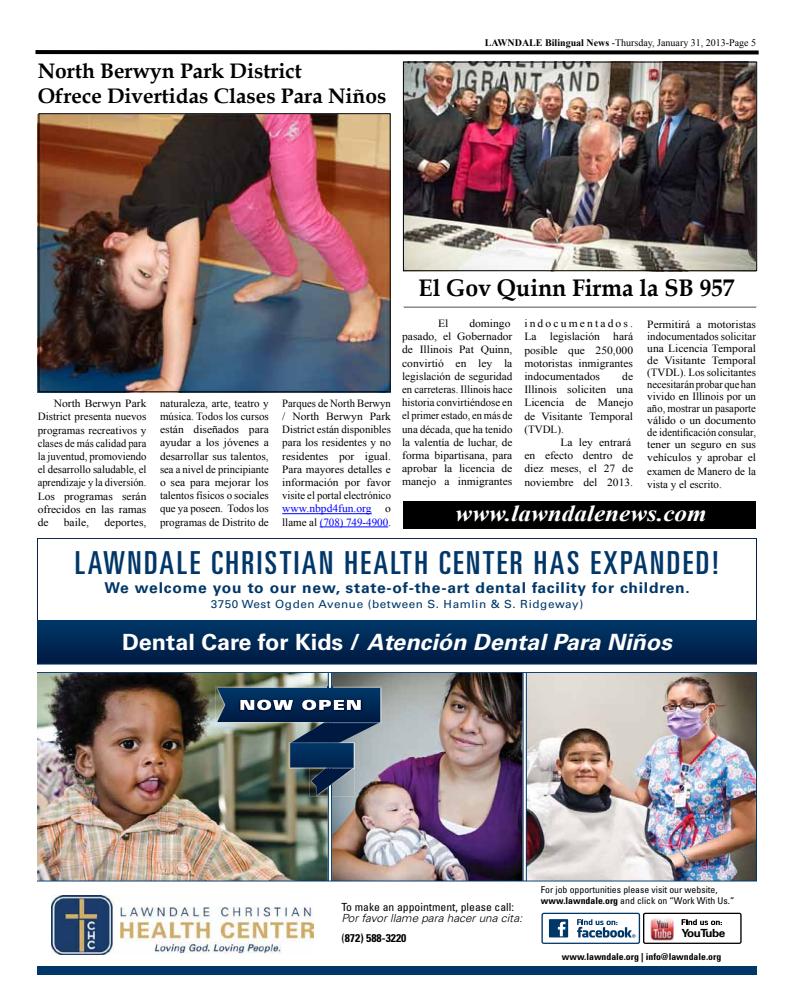
<style>
.page{position:relative;width:792px;height:1008px;background:#fff}
.page>*{position:absolute;margin:0;border:0;box-sizing:border-box;transform-origin:0 0}
.t1{font:ultra-condensed 31.7px "Univers LT Std";letter-spacing:.075em;color:#003768;scale:1.05 1}
.t2{font:700 24px "Book Antiqua";color:#000;scale:.96 1}
.t3{font:italic 700 22.8px "Times New Roman";color:#fff;scale:1.11 1}
.t4{font:italic 700 22.4px "Univers LT Std";color:#fff;scale:1.05 1}
.t5{font:700 21px/25.2px "Book Antiqua";color:#000}
.t6{font:700 14.9px "Univers LT Std";letter-spacing:.05em;color:#003768;scale:1.05 1}
.t7{font:11.2px "Univers LT Std";letter-spacing:.05em;color:#003768;scale:1.05 1}
.t8{font:italic 300 11.2px/19.6px "Univers LT Std";color:#000;scale:1.05 1}
.t9{font:condensed 11.2px "Univers LT Std";color:#000;scale:1.05 1}
.t10{font:700 11.2px "Univers LT Std";letter-spacing:-.04em;color:#000;scale:1.05 1}
.t11{font:11px/13.2px "Times New Roman";color:#000;text-align:justify;scale:1.05 1}
.t12{font:11px/13.2px "Times New Roman";color:#000;text-align:justify}
.t13{font:10px "Times New Roman";color:#000}
.t14{font:condensed 9.3px/11.2px "Univers LT Std";color:#000;scale:1.05 1}
.t15{font:700 condensed 9.3px "Univers LT Std";color:#000;scale:1.05 1}
.s1{font-weight:700}
.s2{color:#00f}
.s3{font-style:normal}
.s4{font-weight:400;font-style:normal;font-stretch:condensed}
.s5{font-weight:700;font-style:normal;font-stretch:condensed}
</style>
<div class="page">
<svg style="left:35px;top:50px;width:724px;height:5px;background:#333"></svg>
<img style="left:37px;top:673px;width:292px;height:208px">
<img style="left:526px;top:673px;width:231px;height:208px">
<img style="left:331px;top:673px;width:193px;height:208px">
<hr style="left:37px;top:881px;width:720px;height:1px;background:#003768">
<svg style="left:37px;top:538px;width:720px;height:82px"></svg>
<div style="left:37px;top:966px;width:720px;height:9px;background:#003768"></div>
<div style="left:37px;top:620px;width:720px;height:44px;background:linear-gradient(to bottom,#003868,#001a43)"></div>
<hr style="left:37px;top:672px;width:720px;height:1px;background:#003768">
<hr style="left:37px;top:664px;width:720px;height:1px;background:#003768">
<svg style="left:541px;top:913px;width:201px;height:31px"></svg>
<img style="left:51px;top:895px;width:263px;height:59px">
<img style="left:380px;top:687px;width:2px;height:36px">
<img style="left:217px;top:687px;width:163px;height:110px">
<img style="left:38px;top:115px;width:353px;height:278px">
<hr style="left:282px;top:513px;width:90px;height:1px;background:#00f">
<hr style="left:320px;top:527px;width:68px;height:1px;background:#00f">
<div style="left:403px;top:306px;width:354px;height:3px;border:1px solid #fff"></div>
<img style="left:403px;top:61px;width:353px;height:211px">
<div style="left:403px;top:62px;width:354px;height:209px;border:1px solid #000"></div>
<div style="left:38px;top:113px;width:353px;height:279px;border:1px solid #000"></div>
<div style="left:403px;top:501px;width:353px;height:28px;background:#000"></div>
<h3 class="t5" style="left:38px;top:58px;width:350px">North Berwyn Park District<br>Ofrece Divertidas Clases Para Niños</h3>
<p class="t13" style="left:485px;top:36px;width:273px"><span class="s1">LAWNDALE Bilingual News</span> -Thursday, January 31, 2013-Page 5</p>
<p class="t11" style="left:38px;top:397px;width:105px;text-indent:16px">North Berwyn Park District presenta nuevos programas recreativos y clases de más calidad para la juventud, promoviendo el desarrollo saludable, el aprendizaje y la diversión.<br>Los programas serán ofrecidos en las ramas de</p>
<p class="t11" style="left:64px;top:515px;width:26px">baile,</p>
<p class="t11" style="left:104px;top:515px;width:42px">deportes,</p>
<p class="t12" style="left:160px;top:396px;width:110px">naturaleza, arte, teatro y música. Todos los cursos están diseñados para ayudar a los jóvenes a desarrollar sus talentos, sea a nivel de principiante o sea para mejorar los talentos físicos o sociales que ya poseen. Todos los programas de Distrito de</p>
<p class="t12" style="left:282px;top:396px;width:110px">Parques de North Berwyn / North Berwyn Park District están disponibles para los residentes y no residentes por igual.<br>Para mayores detalles e información por favor visite el portal electrónico <span class="s2">www.nbpd4fun.org</span> o llame al <span class="s2">(708) 749-4900</span>.</p>
<h2 class="t2" style="left:419px;top:272px;width:331px">El Gov Quinn Firma la SB 957</h2>
<p class="t11" style="left:438px;top:317px;width:11px">El</p>
<p class="t11" style="left:402px;top:317px;width:107px;text-align:left;text-indent:67px">domingo pasado, el Gobernador de Illinois Pat Quinn, convirtió en ley la legislación de seguridad en carreteras. Illinois hace historia convirtiéndose en el primer estado, en más de una década, que ha tenido la valentía de luchar, de forma bipartisana, para aprobar la licencia de manejo a inmigrantes</p>
<p class="t11" style="left:524px;top:317px;width:105px">indocumentados.<br>La legislación hará posible que 250,000 motoristas inmigrantes indocumentados</p>
<p class="t11" style="left:647px;top:318px;width:105px;line-height:12px">Permitirá a motoristas indocumentados solicitar una Licencia Temporal de Visitante Temporal (TVDL). Los solicitantes necesitarán probar que han vivido en Illinois por un año, mostrar un pasaporte válido o un documento de identificación consular, tener un seguro en sus</p>
<p class="t11" style="left:647px;top:451px;width:105px">vehículos y aprobar el examen de Manero de la vista y el escrito.</p>
<h3 class="t3" style="left:456px;top:498px;width:228px">www.lawndalenews.com</h3>
<p class="t11" style="left:524px;top:370px;width:105px;text-indent:98px">de Illinois soliciten una Licencia de Manejo de Visitante Temporal (TVDL).</p>
<p class="t11" style="left:524px;top:436px;width:105px;text-align:left;text-indent:36px">La ley entrará en efecto dentro de diez meses, el 27 de noviembre del 2013.</p>
<h1 class="t1" style="left:75px;top:545px;width:615px">LAWNDALE CHRISTIAN HEALTH CENTER HAS EXPANDED!</h1>
<h3 class="t6" style="left:105px;top:579px;width:559px">We welcome you to our new, state-of-the-art dental facility for children.</h3>
<p class="t7" style="left:211px;top:597px;width:356px">3750 West Ogden Avenue (between S. Hamlin &amp; S. Ridgeway)</p>
<h3 class="t4" style="left:122px;top:629px;width:525px"><span class="s3">Dental Care for Kids /</span> Atención Dental Para Niños</h3>
<p class="t9" style="left:341px;top:900px;width:166px">To make an appointment, please call:</p>
<p class="t8" style="left:341px;top:909px;width:174px">Por favor llame para hacer una cita: <span class="s4">(</span><span class="s5">872) 588-3220</span></p>
<p class="t14" style="left:541px;top:884px;width:186px">For job opportunities please visit our website, <span class="s1">www.lawndale.org</span> and click on “Work With Us.”</p>
<p class="t10" style="left:682px;top:926px;width:43px">YouTube</p>
<p class="t15" style="left:562px;top:951px;width:153px">www.lawndale.org | info@lawndale.org</p>
</div>
